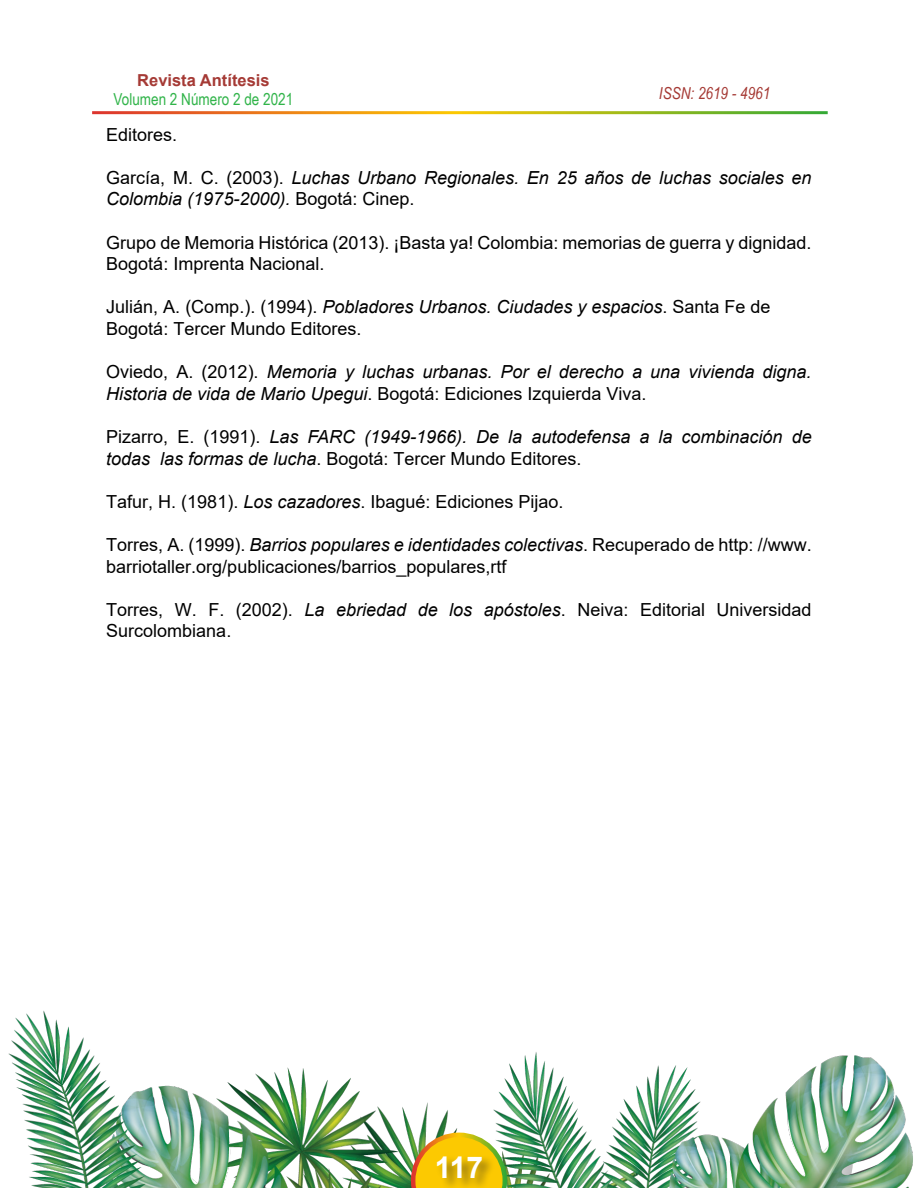
<style>
.page{position:relative;width:918px;height:1188px;background:#fff}
.page>*{position:absolute;margin:0;border:0;box-sizing:border-box;transform-origin:0 0}
.t1{font:700 30px "Arial";color:#fff}
.t2{font:18px/21.6px "Arial";color:#000}
.t3{font:italic 18px/21.6px "Arial";color:#000}
.t4{font:16.5px "Arial Narrow";color:#31b44a}
.t5{font:700 16.5px "Arial";color:#a53a35}
.t6{font:italic 16.5px "Arial Narrow";color:#a53a35}
.s1{font-style:normal}
.s2{font-style:italic}
</style>
<div class="page">
<img style="left:8px;top:1010px;width:905px;height:178px">
<svg style="left:411px;top:1133px;width:96px;height:55px"></svg>
<div style="left:436px;top:1155px;width:60px;height:33px;background:#231f20;opacity:.54"></div>
<p class="t5" style="left:137px;top:68px;width:134px">Revista Antítesis</p>
<p class="t4" style="left:114px;top:88px;width:181px">Volumen 2 Número 2 de 2021</p>
<p class="t6" style="left:659px;top:81px;width:113px">ISSN: 2619 - 4961</p>
<p class="t2" style="left:106px;top:123px;width:73px">Editores.</p>
<p class="t3" style="left:106px;top:167px;width:707px"><span class="s1">García, M. C. (2003).</span> Luchas Urbano Regionales. En 25 años de luchas sociales en<br>Colombia (1975-2000). <span class="s1">Bogotá: Cinep.</span></p>
<p class="t2" style="left:106px;top:231px;width:707px">Grupo de Memoria Histórica (2013). ¡Basta ya! Colombia: memorias de guerra y dignidad.<br>Bogotá: Imprenta Nacional.</p>
<p class="t2" style="left:106px;top:296px;width:666px">Julián, A. (Comp.). (1994). <span class="s2">Pobladores Urbanos. Ciudades y espacios</span>. Santa Fe de<br>Bogotá: Tercer Mundo Editores.</p>
<p class="t3" style="left:106px;top:361px;width:707px"><span class="s1">Oviedo, A. (2012).</span> Memoria y luchas urbanas. Por el derecho a una vivienda digna.<br>Historia de vida de Mario Upegui<span class="s1">. Bogotá: Ediciones Izquierda Viva.</span></p>
<p class="t3" style="left:106px;top:426px;width:707px"><span class="s1">Pizarro, E. (1991).</span> Las FARC (1949-1966). De la autodefensa a la combinación de todas las formas de lucha<span class="s1">. Bogotá: Tercer Mundo Editores.</span></p>
<p class="t2" style="left:106px;top:491px;width:459px">Tafur, H. (1981). <span class="s2">Los cazadores</span>. Ibagué: Ediciones Pijao.</p>
<p class="t2" style="left:106px;top:534px;width:707px">Torres, A. (1999). <span class="s2">Barrios populares e identidades colectivas</span>. Recuperado de http: //www. barriotaller.org/publicaciones/barrios_populares,rtf</p>
<p class="t2" style="left:106px;top:599px;width:707px">Torres, W. F. (2002). <span class="s2">La ebriedad de los apóstoles</span>. Neiva: Editorial Universidad<br>Surcolombiana.</p>
<h1 class="t1" style="left:435px;top:1146px;width:50px">117</h1>
</div>
